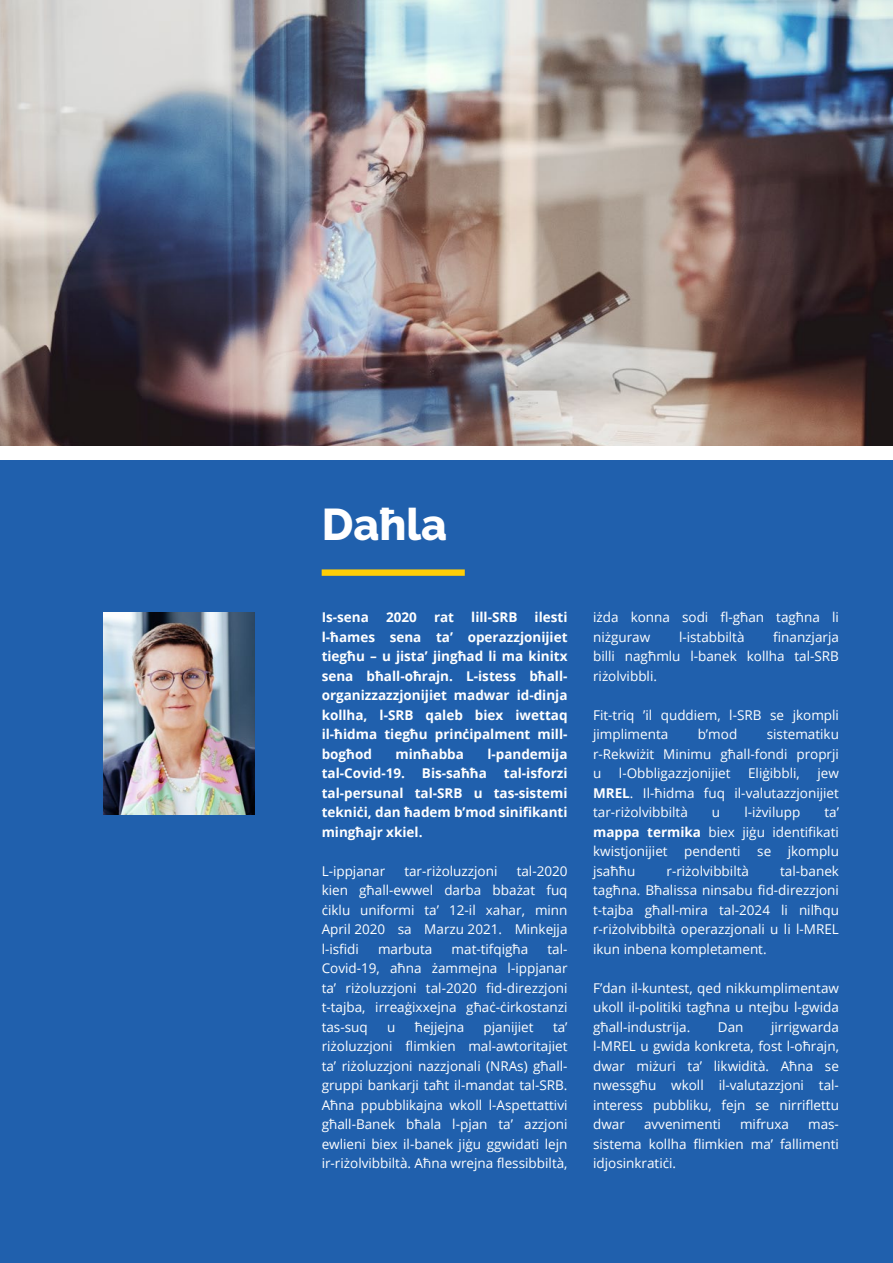
<style>
.page{position:relative;width:893px;height:1263px;background:#fff}
.page>*{position:absolute;margin:0;border:0;box-sizing:border-box;transform-origin:0 0}
.Title_foreword{font:800 44.25px "Raleway";color:#fff}
.body_white{font:13.5px/19.5px "Open Sans";color:#fff;text-align:justify}
.foreword_intro{font:700 13.5px/19.5px "Open Sans";color:#fff;text-align:justify}
.s1{font-weight:700}
</style>
<div class="page">
<div style="left:0;top:460px;width:893px;height:803px;background:#2060ad"></div>
<img style="left:0;top:0;width:893px;height:446px">
<img style="left:103px;top:612px;width:152px;height:203px">
<div style="left:322px;top:569px;width:143px;height:7px;background:#ffce06"></div>
<p class="Title_foreword" style="left:322px;top:499px;width:127px">Daħla</p>
<p class="foreword_intro" style="left:322px;top:607px;width:247px;text-indent:213px">ilesti l-ħames sena ta’ operazzjonijiet tiegħu – u jista’ jingħad li ma kinitx sena bħall-oħrajn. L-istess bħall&shy;organizzazzjonijiet madwar id-dinja kollha, l-SRB qaleb biex iwettaq il-ħidma tiegħu prinċipalment mill&shy;bogħod</p>
<p class="foreword_intro" style="left:322px;top:607px;width:49px">Is-sena</p>
<p class="foreword_intro" style="left:386px;top:607px;width:32px">2020</p>
<p class="foreword_intro" style="left:434px;top:607px;width:22px">rat</p>
<p class="foreword_intro" style="left:471px;top:607px;width:48px">lill-SRB</p>
<p class="foreword_intro" style="left:395px;top:744px;width:70px">minħabba</p>
<p class="foreword_intro" style="left:487px;top:744px;width:82px">l-pandemija</p>
<p class="foreword_intro" style="left:322px;top:763px;width:85px">tal-Covid-19.</p>
<p class="foreword_intro" style="left:422px;top:763px;width:67px">Bis-saħħa</p>
<p class="foreword_intro" style="left:322px;top:763px;width:247px;text-indent:182px">tal-isforzi tal-persunal tal-SRB u tas-sistemi tekniċi, dan ħadem b’mod sinifikanti mingħajr xkiel.</p>
<p class="body_white" style="left:322px;top:861px;width:65px">L-ippjanar</p>
<p class="body_white" style="left:404px;top:861px;width:95px">tar-riżoluzzjoni</p>
<p class="body_white" style="left:322px;top:861px;width:247px;text-indent:195px">tal-2020 kien għall-ewwel darba bbażat fuq ċiklu uniformi ta’ 12-il xahar, minn April 2020 sa Marzu 2021. Minkejja l-isfidi</p>
<p class="body_white" style="left:378px;top:939px;width:56px">marbuta</p>
<p class="body_white" style="left:452px;top:939px;width:78px">mat-tifqigħa</p>
<p class="body_white" style="left:322px;top:939px;width:247px;text-indent:226px">tal-Covid-19, aħna żammejna l-ippjanar ta’ riżoluzzjoni tal-2020 fid-direzzjoni t-tajba, irreaġixxejna għaċ-ċirkostanzi tas-suq</p>
<p class="body_white" style="left:387px;top:1017px;width:10px">u</p>
<p class="body_white" style="left:415px;top:1017px;width:51px">ħejjejna</p>
<p class="body_white" style="left:484px;top:1017px;width:52px">pjanijiet</p>
<p class="body_white" style="left:322px;top:1017px;width:247px;text-indent:231px">ta’ riżoluzzjoni flimkien mal-awtoritajiet ta’ riżoluzzjoni nazzjonali (NRAs) għall&shy;gruppi bankarji taħt il-mandat tal-SRB.<br>Aħna ppubblikajna wkoll l-Aspettattivi għall-Banek bħala l-pjan ta’ azzjoni ewlieni biex il-banek jiġu ggwidati lejn ir-riżolvibbiltà. Aħna wrejna flessibbiltà,</p>
<p class="body_white" style="left:593px;top:607px;width:247px">iżda konna sodi fl-għan tagħna li niżguraw</p>
<p class="body_white" style="left:679px;top:627px;width:67px">l-istabbiltà</p>
<p class="body_white" style="left:593px;top:627px;width:247px;text-indent:180px">finanzjarja billi nagħmlu l-banek kollha tal-SRB riżolvibbli.</p>
<p class="body_white" style="left:593px;top:705px;width:247px">Fit-triq ’il quddiem, l-SRB se jkompli jimplimenta</p>
<p class="body_white" style="left:593px;top:724px;width:247px;text-indent:174px">sistematiku r-Rekwiżit Minimu għall-fondi proprji u</p>
<p class="body_white" style="left:698px;top:724px;width:41px">b’mod</p>
<p class="body_white" style="left:619px;top:763px;width:113px">l-Obbligazzjonijiet</p>
<p class="body_white" style="left:748px;top:763px;width:53px">Eliġibbli,</p>
<p class="body_white" style="left:593px;top:763px;width:247px;text-indent:224px">jew <span class="s1">MREL</span>. Il-ħidma fuq il-valutazzjonijiet tar-riżolvibbiltà</p>
<p class="body_white" style="left:712px;top:802px;width:10px">u</p>
<p class="body_white" style="left:744px;top:802px;width:57px">l-iżvilupp</p>
<p class="body_white" style="left:593px;top:802px;width:247px;text-indent:231px">ta’ <span class="s1">mappa termika</span> biex jiġu identifikati kwistjonijiet pendenti se jkomplu jsaħħu</p>
<p class="body_white" style="left:666px;top:861px;width:84px">r-riżolvibbiltà</p>
<p class="body_white" style="left:593px;top:861px;width:247px;text-indent:187px">tal-banek tagħna. Bħalissa ninsabu fid-direzzjoni t-tajba għall-mira tal-2024 li nilħqu r-riżolvibbiltà operazzjonali u li l-MREL ikun inbena kompletament.</p>
<p class="body_white" style="left:593px;top:978px;width:247px">F’dan il-kuntest, qed nikkumplimentaw ukoll il-politiki tagħna u ntejbu l-gwida għall-industrija.</p>
<p class="body_white" style="left:593px;top:1017px;width:247px;text-indent:178px">jirrigwarda l-MREL u gwida konkreta, fost l-oħrajn, dwar miżuri ta’ likwidità. Aħna se nwessgħu wkoll il-valutazzjoni tal&shy;interess pubbliku, fejn se nirriflettu dwar</p>
<p class="body_white" style="left:718px;top:1017px;width:27px">Dan</p>
<p class="body_white" style="left:644px;top:1114px;width:78px">avvenimenti</p>
<p class="body_white" style="left:740px;top:1114px;width:50px">mifruxa</p>
<p class="body_white" style="left:593px;top:1114px;width:247px;text-indent:215px">mas&shy;sistema kollha flimkien ma’ fallimenti idjosinkratiċi.</p>
</div>
